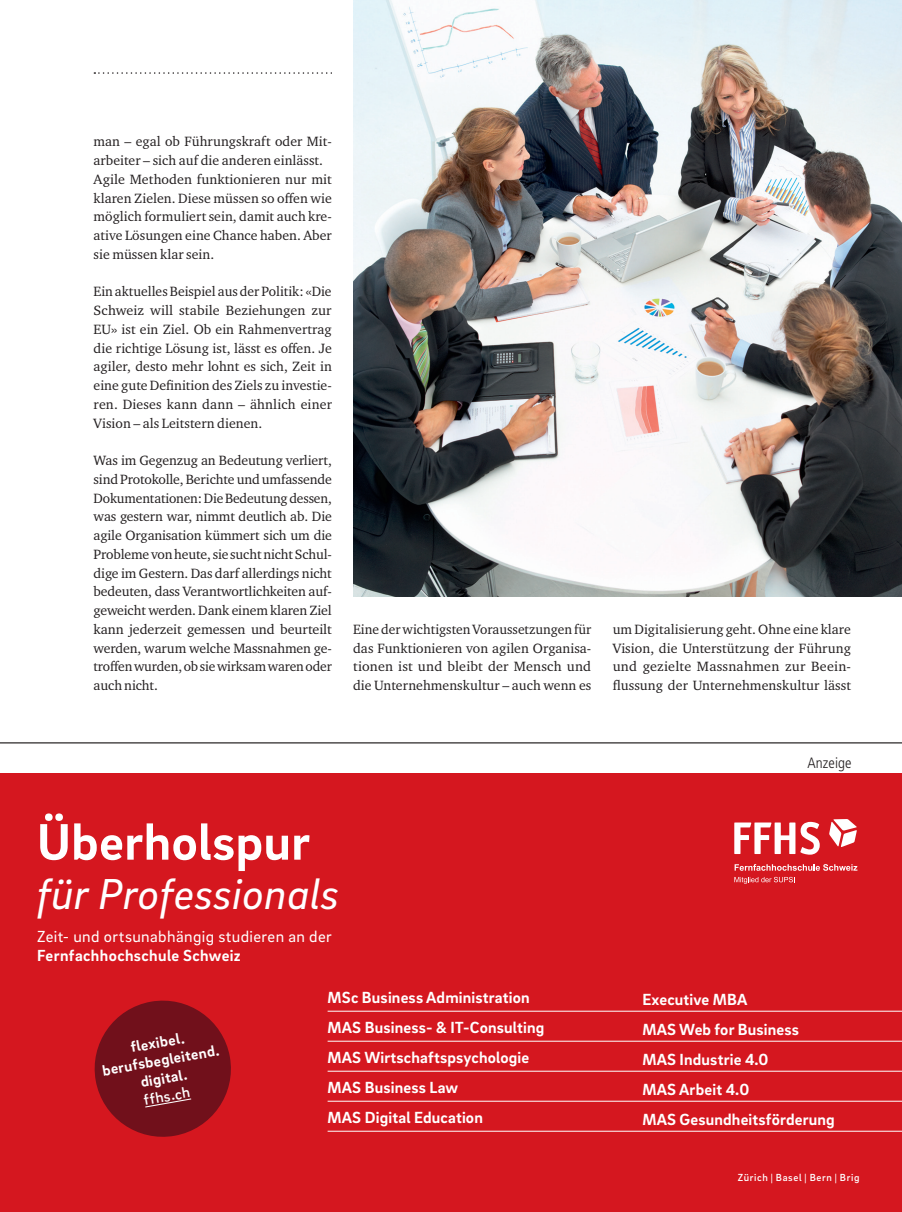
<style>
.page{position:relative;width:902px;height:1212px;background:#fff}
.page>*{position:absolute;margin:0;border:0;box-sizing:border-box;transform-origin:0 0}
.t1{font:700 52.5px "Brix Sans";letter-spacing:.01em;color:#fff}
.t2{font:italic 44.4px "Brix Sans";letter-spacing:.01em;color:#fff}
.t3{font:700 16.5px/30px "Brix Sans";letter-spacing:.01em;color:#fff}
.t4{font:16.5px "Brix Sans";letter-spacing:.025em;color:#fff}
.t5{font:700 15.45px/18px "Brix Sans";color:#fff;text-align:center}
.t6{font:500 15.45px "Brix Sans";color:#fff}
.t7{font:300 condensed 15px "Frutiger LT Std";letter-spacing:.005em;color:#231f20}
.t8{font:13.8px/18.8px "Charter ITC Std";letter-spacing:.005em;color:#231f20;text-align:justify}
.t9{font:500 10.5px "Brix Sans";letter-spacing:.06em;color:#fff}
</style>
<div class="page">
<svg style="left:94px;top:72px;width:238px;height:2px"></svg>
<div style="left:0;top:774px;width:901px;height:438px;background:#d5171f"></div>
<svg style="left:94px;top:1000px;width:137px;height:137px"></svg>
<hr style="left:327px;top:1011px;width:574px;height:1px;background:#fff">
<hr style="left:327px;top:1041px;width:574px;height:1px;background:#fff">
<hr style="left:327px;top:1071px;width:574px;height:1px;background:#fff">
<hr style="left:327px;top:1101px;width:574px;height:1px;background:#fff">
<hr style="left:327px;top:1131px;width:574px;height:1px;background:#fff">
<svg style="left:734px;top:864px;width:123px;height:7px"></svg>
<svg style="left:734px;top:822px;width:85px;height:33px"></svg>
<svg style="left:829px;top:819px;width:27px;height:28px"></svg>
<svg style="left:734px;top:877px;width:61px;height:7px"></svg>
<hr style="left:0;top:742px;width:901px;height:1px;background:#231f20">
<img style="left:353px;top:0;width:548px;height:596px">
<p class="t8" style="left:94px;top:132px;width:240px;text-align:left">man – egal ob Führungskraft oder Mit&shy;arbeiter – sich auf die anderen einlässt.<br>Agile Methoden funktionieren nur mit klaren Zielen. Diese müssen so offen wie möglich formuliert sein, damit auch kre&shy;ative Lösungen eine Chance haben. Aber sie müssen klar sein.</p>
<p class="t8" style="left:94px;top:282px;width:240px">Ein aktuelles Beispiel aus der Politik: «Die Schweiz will stabile Beziehungen zur EU» ist ein Ziel. Ob ein Rahmenvertrag die richtige Lösung ist, lässt es offen. Je agiler, desto mehr lohnt es sich, Zeit in eine gute Definition des Ziels zu investie&shy;ren. Dieses kann dann – ähnlich einer Vision – als Leitstern dienen.</p>
<p class="t8" style="left:94px;top:451px;width:240px">Was im Gegenzug an Bedeutung verliert, sind Protokolle, Berichte und umfassende Dokumentationen: Die Bedeutung dessen, was gestern war, nimmt deutlich ab. Die agile Organisation kümmert sich um die Probleme von heute, sie sucht nicht Schul&shy;dige im Gestern. Das darf allerdings nicht bedeuten, dass Verantwortlichkeiten auf&shy;geweicht werden. Dank einem klaren Ziel kann jederzeit gemessen und beurteilt werden, warum welche Massnahmen ge&shy;troffen wurden, ob sie wirksam waren oder auch nicht.</p>
<p class="t8" style="left:353px;top:619px;width:240px">Eine der wichtigsten Voraussetzungen für das Funktionieren von agilen Organisa&shy;tionen ist und bleibt der Mensch und die Unternehmenskultur – auch wenn es</p>
<p class="t8" style="left:612px;top:619px;width:240px">um Digitalisierung geht. Ohne eine klare Vision, die Unterstützung der Führung und gezielte Massnahmen zur Beein&shy;flussung der Unternehmenskultur lässt</p>
<h1 class="t1" style="left:37px;top:807px;width:274px">Überholspur</h1>
<h2 class="t2" style="left:37px;top:865px;width:303px">für Professionals</h2>
<p class="t4" style="left:37px;top:926px;width:296px">Zeit- und ortsunabhängig studieren an der</p>
<p class="t3" style="left:37px;top:940px;width:205px">Fernfachhochschule Schweiz</p>
<p class="t7" style="left:807px;top:754px;width:45px">Anzeige</p>
<p class="t5" style="left:98px;top:1043px;width:120px;rotate:-10deg">flexibel. berufsbegleitend. digital.</p>
<p class="t6" style="left:142px;top:1090px;width:48px;rotate:-10deg">ffhs.ch</p>
<p class="t3" style="left:327px;top:982px;width:218px">MSc Business Administration<br>MAS Business- &amp; IT-Consulting<br>MAS Wirtschaftspsychologie<br>MAS Business Law<br>MAS Digital Education</p>
<p class="t3" style="left:642px;top:983px;width:194px">Executive MBA<br>MAS Web for Business<br>MAS Industrie 4.0<br>MAS Arbeit 4.0<br>MAS Gesundheitsförderung</p>
<p class="t9" style="left:737px;top:1171px;width:123px">Zürich | Basel | Bern | Brig</p>
</div>
